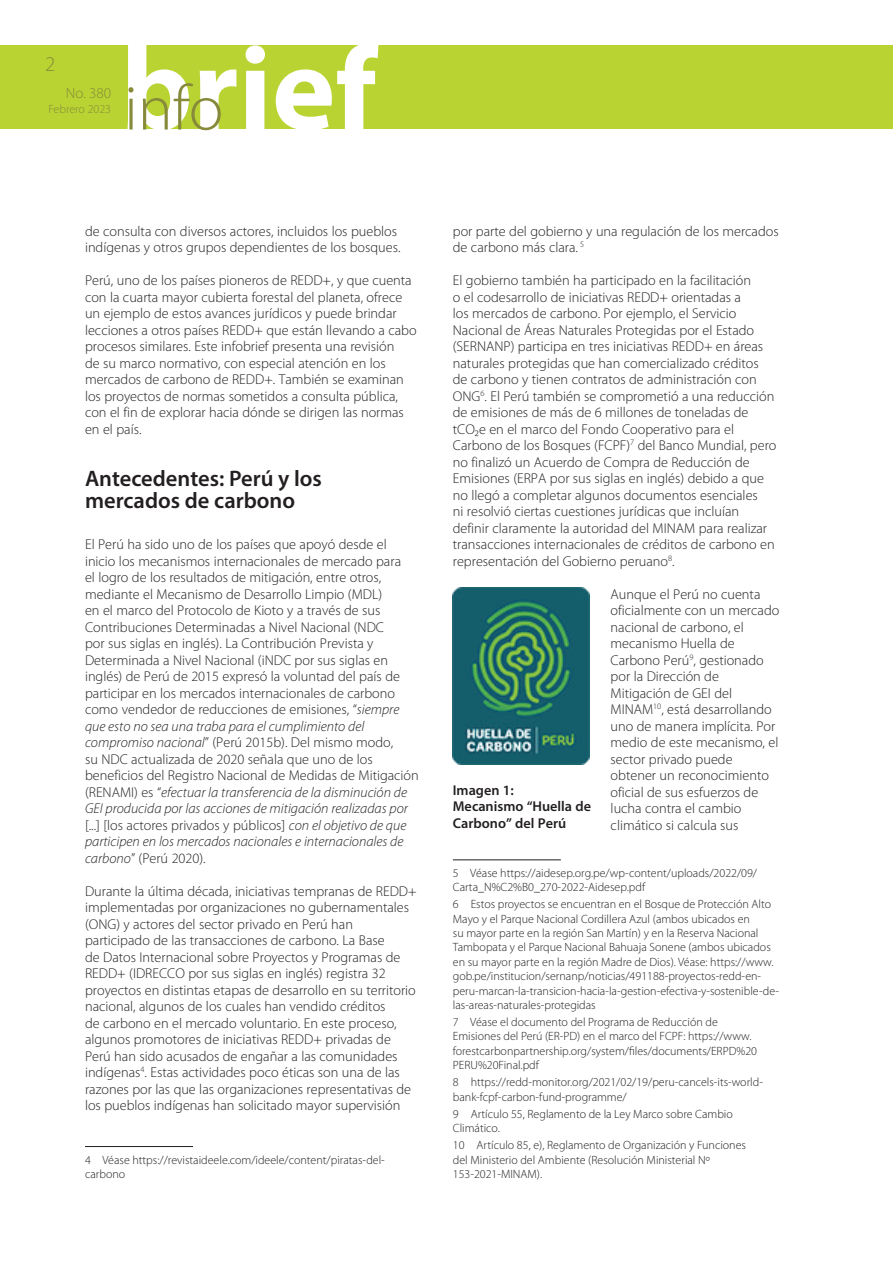
<style>
.page{position:relative;width:893px;height:1263px;background:#fff}
.page>*{position:absolute;margin:0;border:0;box-sizing:border-box;transform-origin:0 0}
.t1{font:600 22.5px/22.5px "Myriad Pro";color:#231f20}
.t2{font:300 21px "Myriad Pro";color:#878a3a}
.t3{font:300 15px "Myriad Pro";color:#878a3a}
.t4{font:300 14.25px/16.5px "Myriad Pro";color:#231f20}
.t5{font:600 14.25px/16.5px "Myriad Pro";color:#231f20}
.t6{font:300 12px/14.4px "Myriad Pro";color:#231f20}
.t7{font:300 12px "Myriad Pro";color:#878a3a}
.s1{font-style:italic}
</style>
<div class="page">
<div style="left:0;top:45px;width:893px;height:84px;background:#b9d432"></div>
<svg style="left:128px;top:45px;width:250px;height:85px"></svg>
<hr style="left:85px;top:1146px;width:108px;height:1px;background:#231f20">
<img style="left:453px;top:587px;width:136px;height:177px">
<hr style="left:453px;top:859px;width:108px;height:1px;background:#231f20">
<h2 class="t2" style="left:45px;top:53px;width:12px">2</h2>
<p class="t3" style="left:66px;top:85px;width:47px">No. 380</p>
<p class="t7" style="left:48px;top:103px;width:64px">Febrero 2023</p>
<p class="t3" style="left:73px;top:85px;width:32px">No. 2</p>
<p class="t4" style="left:85px;top:223px;width:317px">de consulta con diversos actores, incluidos los pueblos indígenas y otros grupos dependientes de los bosques.</p>
<p class="t4" style="left:85px;top:272px;width:333px">Perú, uno de los países pioneros de REDD+, y que cuenta con la cuarta mayor cubierta forestal del planeta, ofrece un ejemplo de estos avances jurídicos y puede brindar lecciones a otros países REDD+ que están llevando a cabo procesos similares. Este infobrief presenta una revisión<br>de su marco normativo, con especial atención en los mercados de carbono de REDD+. También se examinan los proyectos de normas sometidos a consulta pública, con el fin de explorar hacia dónde se dirigen las normas en el país.</p>
<h1 class="t1" style="left:85px;top:466px;width:238px">Antecedentes: Perú y los mercados de carbono</h1>
<p class="t4" style="left:85px;top:536px;width:335px">El Perú ha sido uno de los países que apoyó desde el inicio los mecanismos internacionales de mercado para<br>el logro de los resultados de mitigación, entre otros, mediante el Mecanismo de Desarrollo Limpio (MDL)<br>en el marco del Protocolo de Kioto y a través de sus Contribuciones Determinadas a Nivel Nacional (NDC<br>por sus siglas en inglés). La Contribución Prevista y Determinada a Nivel Nacional (iNDC por sus siglas en inglés) de Perú de 2015 expresó la voluntad del país de participar en los mercados internacionales de carbono como vendedor de reducciones de emisiones, “<span class="s1">siempre que esto no sea una traba para el cumplimiento del compromiso nacional</span>” (Perú 2015b). Del mismo modo,<br>su NDC actualizada de 2020 señala que uno de los beneficios del Registro Nacional de Medidas de Mitigación (RENAMI) es “<span class="s1">efectuar la transferencia de la disminución de GEI producida por las acciones de mitigación realizadas por </span>[...] [los actores privados y públicos] <span class="s1">con el objetivo de que participen en los mercados nacionales e internacionales de carbono</span>” (Perú 2020).</p>
<p class="t4" style="left:85px;top:883px;width:333px">Durante la última década, iniciativas tempranas de REDD+ implementadas por organizaciones no gubernamentales (ONG) y actores del sector privado en Perú han participado de las transacciones de carbono. La Base<br>de Datos Internacional sobre Proyectos y Programas de REDD+ (IDRECCO por sus siglas en inglés) registra 32 proyectos en distintas etapas de desarrollo en su territorio nacional, algunos de los cuales han vendido créditos<br>de carbono en el mercado voluntario. En este proceso, algunos promotores de iniciativas REDD+ privadas de Perú han sido acusados de engañar a las comunidades indígenas<sup>4</sup>. Estas actividades poco éticas son una de las razones por las que las organizaciones representativas de los pueblos indígenas han solicitado mayor supervisión</p>
<p class="t6" style="left:85px;top:1152px;width:301px">4 Véase https://revistaideele.com/ideele/content/piratas-del&shy;carbono</p>
<p class="t4" style="left:453px;top:223px;width:327px">por parte del gobierno y una regulación de los mercados de carbono más clara. <sup>5</sup></p>
<p class="t4" style="left:453px;top:272px;width:325px">El gobierno también ha participado en la facilitación<br>o el codesarrollo de iniciativas REDD+ orientadas a<br>los mercados de carbono. Por ejemplo, el Servicio Nacional de Áreas Naturales Protegidas por el Estado (SERNANP) participa en tres iniciativas REDD+ en áreas naturales protegidas que han comercializado créditos de carbono y tienen contratos de administración con ONG<sup>6</sup>. El Perú también se comprometió a una reducción de emisiones de más de 6 millones de toneladas de tCO₂e en el marco del Fondo Cooperativo para el Carbono de los Bosques (FCPF)<sup>7</sup> del Banco Mundial, pero no finalizó un Acuerdo de Compra de Reducción de Emisiones (ERPA por sus siglas en inglés) debido a que no llegó a completar algunos documentos esenciales<br>ni resolvió ciertas cuestiones jurídicas que incluían definir claramente la autoridad del MINAM para realizar transacciones internacionales de créditos de carbono en representación del Gobierno peruano<sup>8</sup>.</p>
<p class="t4" style="left:611px;top:586px;width:170px">Aunque el Perú no cuenta oficialmente con un mercado nacional de carbono, el mecanismo Huella de<br>Carbono Perú<sup>9</sup>, gestionado por la Dirección de<br>Mitigación de GEI del<br>MINAM<sup>10</sup>, está desarrollando uno de manera implícita. Por medio de este mecanismo, el sector privado puede obtener un reconocimiento oficial de sus esfuerzos de lucha contra el cambio climático si calcula sus</p>
<p class="t6" style="left:453px;top:866px;width:306px">5 Véase https://aidesep.org.pe/wp-content/uploads/2022/09/<br>Carta_N%C2%B0_270-2022-Aidesep.pdf</p>
<p class="t6" style="left:453px;top:897px;width:328px">6 Estos proyectos se encuentran en el Bosque de Protección Alto Mayo y el Parque Nacional Cordillera Azul (ambos ubicados en<br>su mayor parte en la región San Martín) y en la Reserva Nacional Tambopata y el Parque Nacional Bahuaja Sonene (ambos ubicados en su mayor parte en la región Madre de Dios). Véase: https://www. gob.pe/institucion/sernanp/noticias/491188-proyectos-redd-en&shy;peru-marcan-la-transicion-hacia-la-gestion-efectiva-y-sostenible-de&shy;las-areas-naturales-protegidas</p>
<p class="t6" style="left:453px;top:1015px;width:306px">7 Véase el documento del Programa de Reducción de Emisiones del Perú (ER-PD) en el marco del FCPF: https://www. forestcarbonpartnership.org/system/files/documents/ERPD%20<br>PERU%20Final.pdf</p>
<p class="t6" style="left:453px;top:1075px;width:312px">8 https://redd-monitor.org/2021/02/19/peru-cancels-its-world&shy;bank-fcpf-carbon-fund-programme/</p>
<p class="t6" style="left:453px;top:1107px;width:281px">9 Artículo 55, Reglamento de la Ley Marco sobre Cambio<br>Climático.</p>
<p class="t6" style="left:453px;top:1138px;width:295px">10 Artículo 85, e), Reglamento de Organización y Funciones del Ministerio del Ambiente (Resolución Ministerial Nº<br>153-2021-MINAM).</p>
<p class="t5" style="left:453px;top:781px;width:140px">Imagen 1:<br>Mecanismo “Huella de<br>Carbono” del Perú</p>
</div>
